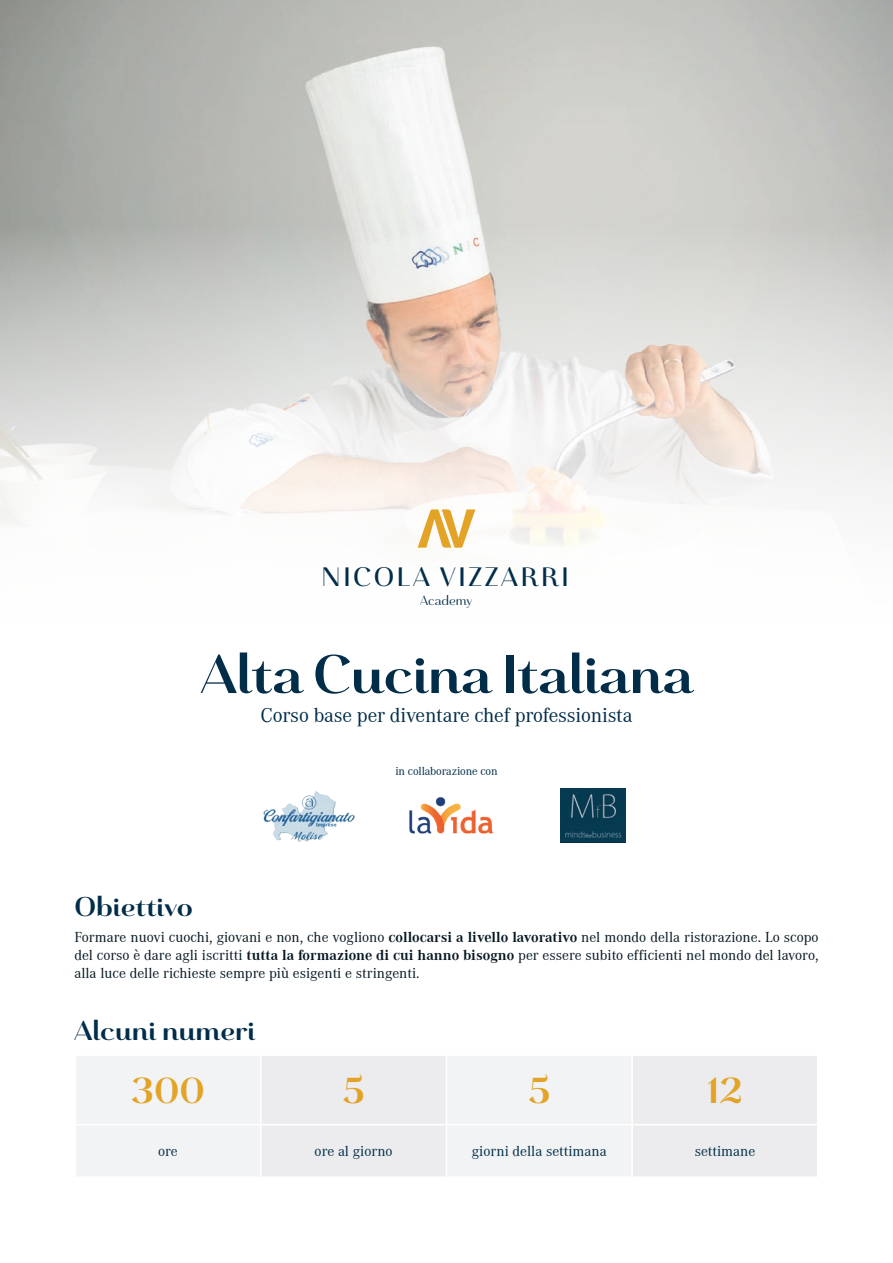
<style>
.page{position:relative;width:893px;height:1263px;background:#fff}
.page>*{position:absolute;margin:0;border:0;box-sizing:border-box;transform-origin:0 0}
.t1{font:54px "Grenale Nor Bol";letter-spacing:-.01em;color:#022d49}
.t2{font:36px "Grenale Nor Bol";color:#e3a327}
.t3{font:27px "Grenale Nor Bol";color:#022d49}
.t4{font:26.55px "Grenale Nor Med";letter-spacing:.1em;color:#022d49}
.t5{font:21px "Corporate A";letter-spacing:-.01em;color:#022d49}
.t6{font:15px/18px "Corporate A";color:#071822;text-align:justify}
.t7{font:15px "Corporate A";color:#022d49}
.t8{font:13.35px "Grenale Nor Reg";color:#022d49}
.t9{font:12px "Corporate A";letter-spacing:-.01em;color:#022d49}
.s1{font-weight:700}
</style>
<div class="page">
<img style="left:0;top:0;width:893px;height:548px">
<svg style="left:418px;top:509px;width:57px;height:39px"></svg>
<div style="left:76px;top:1056px;width:184px;height:120px;background:#f2f3f4"></div>
<div style="left:262px;top:1056px;width:555px;height:120px;background:#ececee"></div>
<hr style="left:446px;top:1056px;width:1px;height:68px;background:#fff">
<hr style="left:631px;top:1056px;width:2px;height:68px;background:#fff">
<hr style="left:446px;top:1125px;width:1px;height:51px;background:#fff">
<hr style="left:631px;top:1125px;width:2px;height:51px;background:#fff">
<hr style="left:74px;top:1124px;width:187px;height:1px;background:#fff">
<hr style="left:261px;top:1124px;width:185px;height:1px;background:#fff">
<hr style="left:446px;top:1124px;width:186px;height:1px;background:#fff">
<hr style="left:632px;top:1124px;width:187px;height:1px;background:#fff">
<img style="left:560px;top:788px;width:65px;height:54px">
<img style="left:263px;top:791px;width:92px;height:51px">
<img style="left:409px;top:797px;width:84px;height:37px">
<h3 class="t4" style="left:321px;top:561px;width:249px">NICOLA VIZZARRI</h3>
<p class="t8" style="left:420px;top:592px;width:54px">Academy</p>
<h1 class="t1" style="left:201px;top:642px;width:494px">Alta Cucina Italiana</h1>
<h3 class="t5" style="left:260px;top:704px;width:374px">Corso base per diventare chef professionista</h3>
<p class="t9" style="left:395px;top:764px;width:104px">in collaborazione con</p>
<h3 class="t3" style="left:74px;top:890px;width:120px">Obiettivo</h3>
<p class="t6" style="left:74px;top:929px;width:746px">Formare nuovi cuochi, giovani e non, che vogliono <span class="s1">collocarsi a livello lavorativo</span> nel mondo della ristorazione. Lo scopo del corso è dare agli iscritti <span class="s1">tutta la formazione di cui hanno bisogno</span> per essere subito efficienti nel mondo del lavoro, alla luce delle richieste sempre più esigenti e stringenti.</p>
<h3 class="t3" style="left:74px;top:1014px;width:182px">Alcuni numeri</h3>
<h2 class="t2" style="left:131px;top:1069px;width:75px">300</h2>
<h2 class="t2" style="left:343px;top:1069px;width:23px">5</h2>
<h2 class="t2" style="left:528px;top:1069px;width:23px">5</h2>
<h2 class="t2" style="left:707px;top:1069px;width:37px">12</h2>
<p class="t7" style="left:158px;top:1143px;width:21px">ore</p>
<p class="t7" style="left:315px;top:1143px;width:80px">ore al giorno</p>
<p class="t7" style="left:472px;top:1143px;width:136px">giorni della settimana</p>
<p class="t7" style="left:695px;top:1143px;width:62px">settimane</p>
</div>
